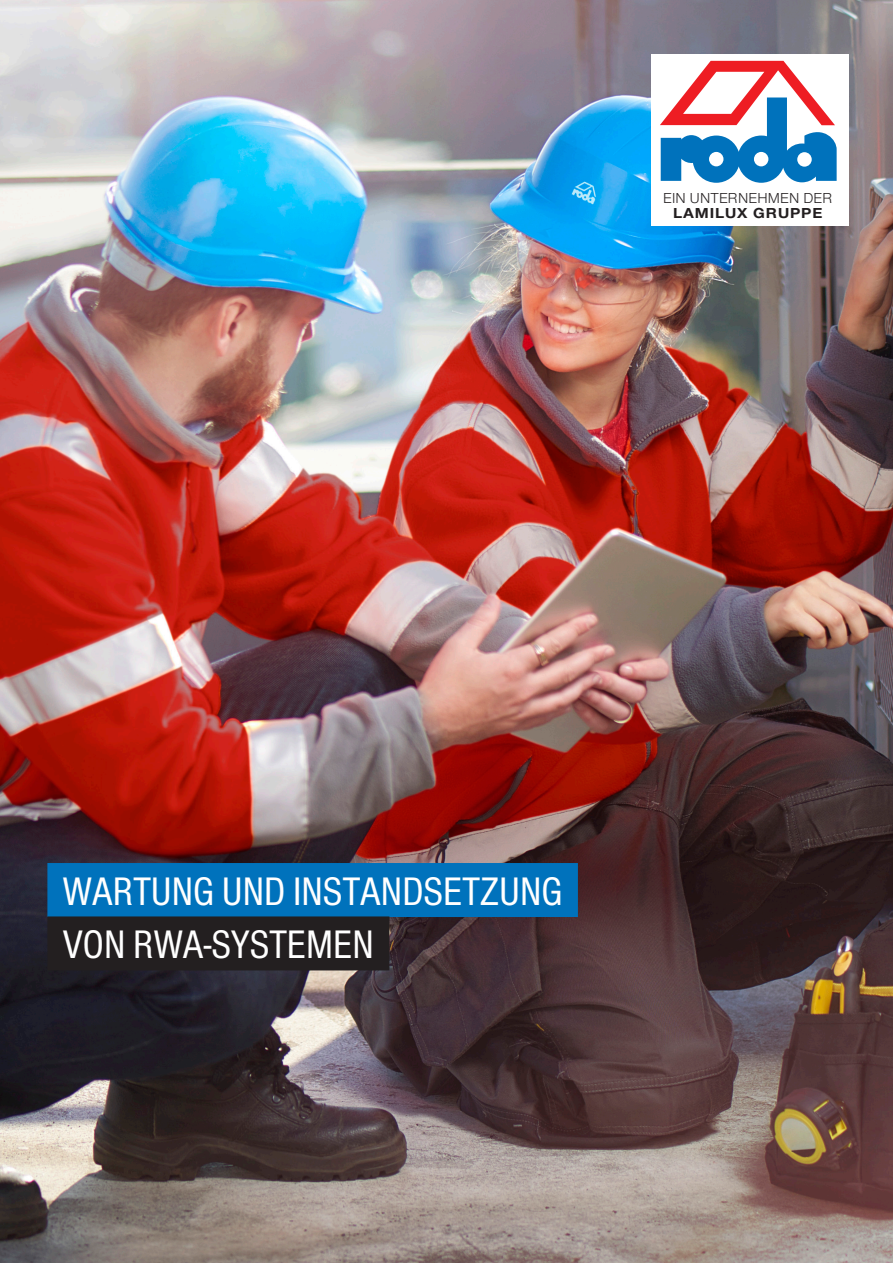
<style>
.page{position:relative;width:893px;height:1263px;background:#fff}
.page>*{position:absolute;margin:0;border:0;box-sizing:border-box;transform-origin:0 0}
.t1{font:condensed 41.25px/53.4px "Nimbus Sans T";color:#fff}
.t2{font:15px "Nimbus Sans Novus T";letter-spacing:.01em;color:#231f20}
.t3{font:700 15px "Nimbus Sans Novus T";letter-spacing:.05em;color:#231f20;scale:1.1 1}
</style>
<div class="page">
<img style="left:0;top:0;width:893px;height:1263px">
<div style="left:651px;top:54px;width:197px;height:172px;background:#fff"></div>
<svg style="left:660px;top:61px;width:177px;height:122px"></svg>
<div style="left:47px;top:863px;width:531px;height:54px;background:#0072bc"></div>
<div style="left:47px;top:916px;width:342px;height:54px;background:#231f20"></div>
<p class="t2" style="left:663px;top:190px;width:171px">EIN UNTERNEHMEN DER</p>
<p class="t3" style="left:673px;top:205px;width:137px">LAMILUX GRUPPE</p>
<p class="t1" style="left:63px;top:864px;width:501px">WARTUNG UND INSTANDSETZUNG<br>VON RWA-SYSTEMEN</p>
</div>
